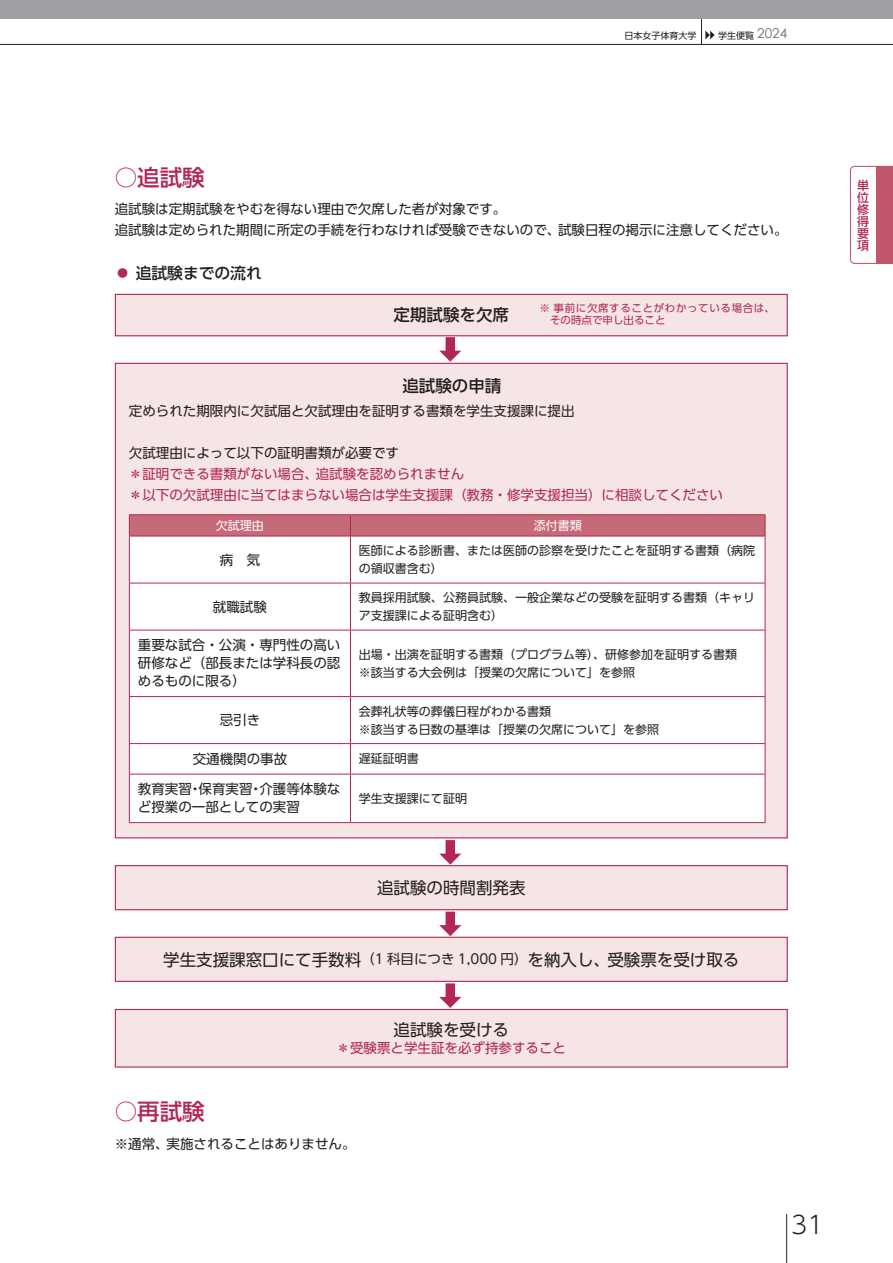
<style>
.page{position:relative;width:893px;height:1263px;background:#fff}
.page>*{position:absolute;margin:0;border:0;box-sizing:border-box;transform-origin:0 0}
.t1{font:300 24.45px "UD Shin Go Pro";color:#231f20}
.t2{font:500 22.5px "UD Shin Go Pro";color:#b22755}
.t3{font:16.5px "UD Shin Go Pro";color:#231f20}
.t4{font:500 16.5px "UD Shin Go Pro";color:#231f20}
.t5{font:500 15.75px "UD Shin Go Pro";color:#231f20}
.t6{font:13.5px/18px "UD Shin Go Pro";color:#231f20}
.t7{font:13.5px/21px "UD Shin Go Pro";color:#b22755}
.t8{font:12px/18px "UD Shin Go Pro";color:#231f20}
.t9{font:12px "UD Shin Go Pro";color:#fff}
.t10{font:500 12px/12px "UD Shin Go Pro";color:#b22755;text-align:justify}
.t11{font:10.5px/12px "UD Shin Go Pro";letter-spacing:.06em;color:#b22755}
.t12{font:9px "UD Shin Go Pro";color:#231f20}
.s1{font-family:"Century Gothic";font-size:13.5px;color:#6c6d70}
.s2{color:#b22755}
.s3{font-size:13.5px}
</style>
<div class="page">
<div style="left:115px;top:866px;width:672px;height:44px;background:#f5e5e4"></div>
<div style="left:115px;top:865px;width:673px;height:45px;border:1px solid #b22755"></div>
<div style="left:115px;top:937px;width:672px;height:44px;background:#f5e5e4"></div>
<div style="left:115px;top:937px;width:673px;height:45px;border:1px solid #b22755"></div>
<div style="left:115px;top:1009px;width:672px;height:58px;background:#f5e5e4"></div>
<div style="left:115px;top:1009px;width:673px;height:58px;border:1px solid #b22755"></div>
<div style="left:115px;top:363px;width:673px;height:475px;background:#f5e5e4;border:1px solid #b22755"></div>
<svg style="left:439px;top:840px;width:22px;height:25px"></svg>
<svg style="left:439px;top:337px;width:22px;height:25px"></svg>
<svg style="left:439px;top:912px;width:22px;height:24px"></svg>
<svg style="left:439px;top:983px;width:22px;height:25px"></svg>
<div style="left:115px;top:294px;width:672px;height:42px;background:#f5e5e4"></div>
<div style="left:115px;top:294px;width:673px;height:42px;border:1px solid #b22755"></div>
<div style="left:130px;top:537px;width:635px;height:285px;background:#fff"></div>
<hr style="left:129px;top:514px;width:221px;height:1px;background:#b22755">
<hr style="left:350px;top:514px;width:415px;height:1px;background:#b22755">
<svg style="left:129px;top:515px;width:637px;height:21px;background:#c46776"></svg>
<hr style="left:129px;top:536px;width:221px;height:1px;background:#b22755">
<hr style="left:129px;top:536px;width:1px;height:47px;background:#b22755">
<hr style="left:350px;top:536px;width:415px;height:1px;background:#b22755">
<hr style="left:350px;top:536px;width:1px;height:47px;background:#b22755">
<hr style="left:765px;top:536px;width:1px;height:47px;background:#b22755">
<hr style="left:129px;top:583px;width:221px;height:1px;background:#b22755">
<hr style="left:129px;top:583px;width:1px;height:47px;background:#b22755">
<hr style="left:350px;top:583px;width:415px;height:1px;background:#b22755">
<hr style="left:350px;top:583px;width:1px;height:47px;background:#b22755">
<hr style="left:765px;top:583px;width:1px;height:47px;background:#b22755">
<hr style="left:129px;top:630px;width:221px;height:1px;background:#b22755">
<hr style="left:129px;top:630px;width:1px;height:66px;background:#b22755">
<hr style="left:350px;top:630px;width:415px;height:1px;background:#b22755">
<hr style="left:350px;top:630px;width:1px;height:66px;background:#b22755">
<hr style="left:765px;top:630px;width:1px;height:66px;background:#b22755">
<hr style="left:129px;top:696px;width:221px;height:1px;background:#b22755">
<hr style="left:129px;top:697px;width:1px;height:46px;background:#b22755">
<hr style="left:350px;top:696px;width:415px;height:1px;background:#b22755">
<hr style="left:350px;top:697px;width:1px;height:46px;background:#b22755">
<hr style="left:765px;top:697px;width:1px;height:46px;background:#b22755">
<hr style="left:129px;top:743px;width:221px;height:1px;background:#b22755">
<hr style="left:129px;top:744px;width:1px;height:30px;background:#b22755">
<hr style="left:350px;top:743px;width:415px;height:1px;background:#b22755">
<hr style="left:350px;top:744px;width:1px;height:30px;background:#b22755">
<hr style="left:765px;top:744px;width:1px;height:30px;background:#b22755">
<hr style="left:129px;top:774px;width:221px;height:1px;background:#b22755">
<hr style="left:129px;top:774px;width:1px;height:48px;background:#b22755">
<hr style="left:350px;top:774px;width:415px;height:1px;background:#b22755">
<hr style="left:350px;top:774px;width:1px;height:48px;background:#b22755">
<hr style="left:765px;top:774px;width:1px;height:48px;background:#b22755">
<hr style="left:129px;top:822px;width:221px;height:1px;background:#b22755">
<hr style="left:350px;top:822px;width:415px;height:1px;background:#b22755">
<div style="left:0;top:0;width:893px;height:19px;background:#9d9fa2"></div>
<hr style="left:0;top:44px;width:893px;height:1px;background:#231f20">
<svg style="left:701px;top:19px;width:14px;height:25px"></svg>
<svg style="left:850px;top:165px;width:43px;height:99px"></svg>
<div style="left:876px;top:166px;width:17px;height:98px;background:#bf566b"></div>
<hr style="left:786px;top:1214px;width:1px;height:49px;background:#231f20">
<p class="t12" style="left:625px;top:28px;width:73px">日本女子体育大学</p>
<p class="t12" style="left:718px;top:28px;width:71px">学生便覧 <span class="s1">2024</span></p>
<h2 class="t2" style="left:115px;top:159px;width:91px">○追試験</h2>
<p class="t6" style="left:115px;top:198px;width:674px;line-height:21px">追試験は定期試験をやむを得ない理由で欠席した者が対象です。<br>追試験は定められた期間に所定の手続を行わなければ受験できないので、試験日程の掲示に注意してください。</p>
<p class="t5" style="left:115px;top:260px;width:148px"><span class="s2">◦</span> 追試験までの流れ</p>
<p class="t4" style="left:394px;top:302px;width:117px">定期試験を欠席</p>
<p class="t11" style="left:550px;top:301px;width:226px;text-indent:-10px">※ 事前に欠席することがわかっている場合は、その時点で申し出ること</p>
<p class="t4" style="left:402px;top:372px;width:100px">追試験の申請</p>
<p class="t6" style="left:129px;top:401px;width:447px">定められた期限内に欠試届と欠試理由を証明する書類を学生支援課に提出</p>
<p class="t6" style="left:129px;top:443px;width:272px">欠試理由によって以下の証明書類が必要です</p>
<p class="t7" style="left:129px;top:463px;width:596px">＊証明できる書類がない場合、追試験を認められません<br>＊以下の欠試理由に当てはまらない場合は学生支援課（教務・修学支援担当）に相談してください</p>
<p class="t9" style="left:216px;top:516px;width:49px">欠試理由</p>
<p class="t9" style="left:534px;top:516px;width:49px">添付書類</p>
<p class="t6" style="left:220px;top:550px;width:42px">病　気</p>
<p class="t8" style="left:359px;top:541px;width:397px">医師による診断書、または医師の診察を受けたことを証明する書類（病院の領収書含む）</p>
<p class="t6" style="left:213px;top:597px;width:55px">就職試験</p>
<p class="t8" style="left:359px;top:588px;width:397px">教員採用試験、公務員試験、一般企業などの受験を証明する書類（キャリア支援課による証明含む）</p>
<p class="t6" style="left:138px;top:636px;width:204px;text-align:justify">重要な試合・公演・専門性の高い研修など（部長または学科長の認めるものに限る）</p>
<p class="t8" style="left:359px;top:645px;width:379px">出場・出演を証明する書類（プログラム等）、研修参加を証明する書類※該当する大会例は「授業の欠席について」を参照</p>
<p class="t6" style="left:220px;top:711px;width:42px">忌引き</p>
<p class="t8" style="left:359px;top:702px;width:301px">会葬礼状等の葬儀日程がわかる書類<br>※該当する日数の基準は「授業の欠席について」を参照</p>
<p class="t6" style="left:193px;top:749px;width:96px">交通機関の事故</p>
<p class="t8" style="left:359px;top:749px;width:61px">遅延証明書</p>
<p class="t6" style="left:138px;top:780px;width:204px">教育実習・保育実習・介護等体験など授業の一部としての実習</p>
<p class="t8" style="left:359px;top:789px;width:109px">学生支援課にて証明</p>
<p class="t3" style="left:377px;top:874px;width:150px">追試験の時間割発表</p>
<p class="t3" style="left:163px;top:946px;width:578px">学生支援課窓口にて手数料<span class="s3">（1 科目につき 1,000 円）</span>を納入し、受験票を受け取る</p>
<p class="t3" style="left:394px;top:1017px;width:117px">追試験を受ける</p>
<p class="t7" style="left:337px;top:1037px;width:231px">＊受験票と学生証を必ず持参すること</p>
<h2 class="t2" style="left:115px;top:1094px;width:91px">○再試験</h2>
<p class="t6" style="left:115px;top:1134px;width:242px">※通常、実施されることはありません。</p>
<h1 class="t1" style="left:791px;top:1205px;width:34px">31</h1>
<p class="t10" style="left:857px;top:179px;width:13px">単位修得要項</p>
</div>
